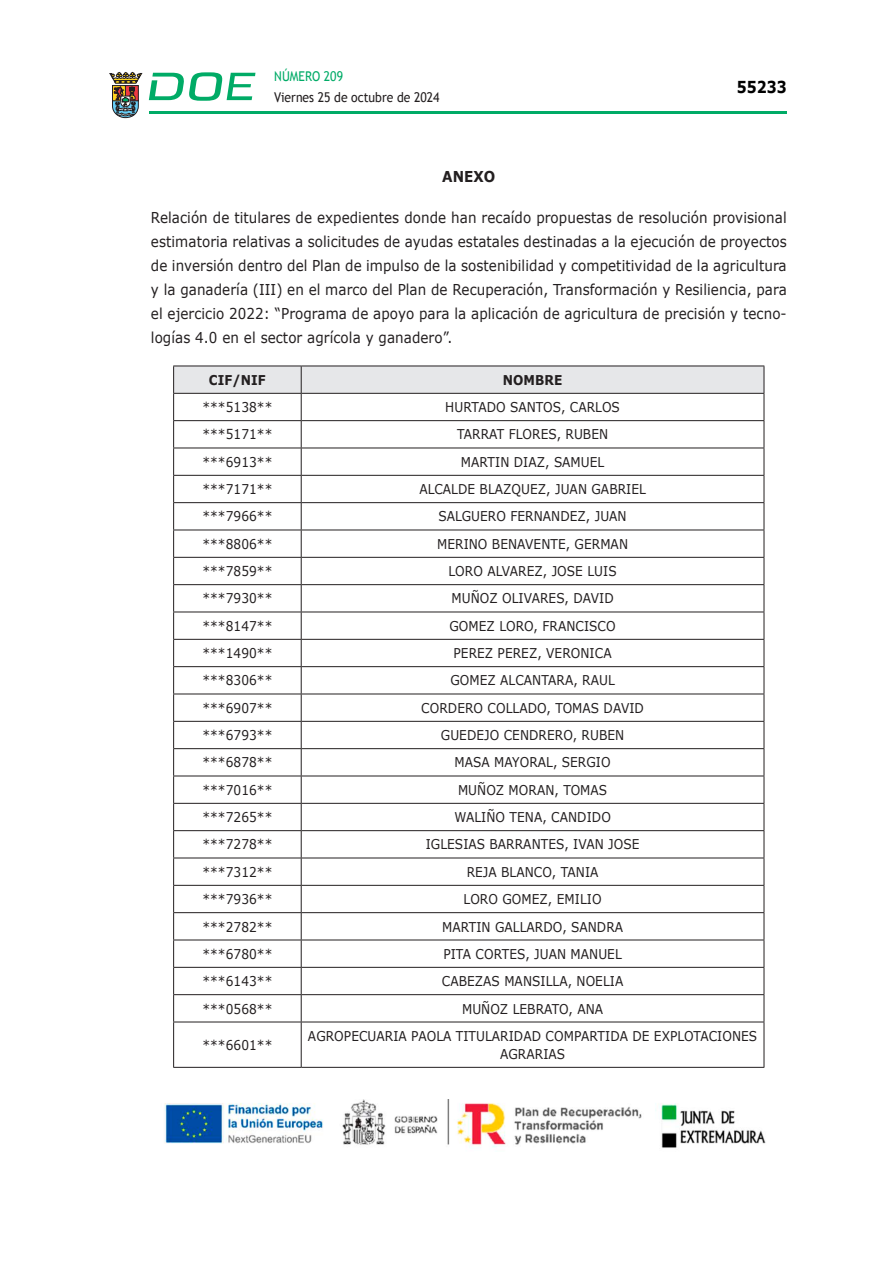
<style>
.page{position:relative;width:893px;height:1263px;background:#fff}
.page>*{position:absolute;margin:0;border:0;box-sizing:border-box;transform-origin:0 0}
.t1{font:700 16.5px "Verdana";color:#000;scale:.85 1}
.CUERPO_DE_TEXTO{font:15px/24px "Verdana";letter-spacing:.005em;color:#231f20;text-align:justify;scale:.9 1}
.CUERPO_DE_TEXTO-2{font:700 15px "Verdana";letter-spacing:.005em;color:#231f20;scale:.9 1}
.CUERPO_DE_TEXTO-3{font:13.5px/18px "Verdana";letter-spacing:.005em;color:#231f20;text-align:center;scale:.9 1}
.t2{font:13.5px "Trebuchet MS";color:#231f20;scale:.9 1}
.TABLATITULO{font:700 13.5px "Verdana";letter-spacing:.005em;color:#231f20;scale:.9 1}
.t3{font:13.5px "Trebuchet MS";color:#00ab67;scale:.9 1}
</style>
<div class="page">
<hr style="left:149px;top:111px;width:638px;height:3px;background:#00ab66">
<svg style="left:109px;top:72px;width:33px;height:46px"></svg>
<svg style="left:149px;top:72px;width:106px;height:29px"></svg>
<svg style="left:173px;top:366px;width:592px;height:655px"></svg>
<hr style="left:173px;top:1021px;width:128px;height:1px;background:#231f20">
<hr style="left:173px;top:1022px;width:1px;height:45px;background:#231f20">
<hr style="left:301px;top:1021px;width:463px;height:1px;background:#231f20">
<hr style="left:301px;top:1022px;width:1px;height:45px;background:#231f20">
<hr style="left:764px;top:1022px;width:1px;height:45px;background:#231f20">
<hr style="left:173px;top:1067px;width:128px;height:1px;background:#231f20">
<hr style="left:301px;top:1067px;width:463px;height:1px;background:#231f20">
<img style="left:164px;top:1099px;width:602px;height:49px">
<p class="t3" style="left:274px;top:68px;width:78px">NÚMERO 209</p>
<p class="t2" style="left:274px;top:89px;width:185px">Viernes 25 de octubre de 2024</p>
<p class="t1" style="left:737px;top:76px;width:60px">55233</p>
<p class="CUERPO_DE_TEXTO-2" style="left:442px;top:166px;width:61px">ANEXO</p>
<p class="CUERPO_DE_TEXTO" style="left:151px;top:205px;width:708px">Relación de titulares de expedientes donde han recaído propuestas de resolución provisional estimatoria relativas a solicitudes de ayudas estatales destinadas a la ejecución de proyectos de inversión dentro del Plan de impulso de la sostenibilidad y competitividad de la agricultura y la ganadería (III) en el marco del Plan de Recuperación, Transformación y Resiliencia, para el ejercicio 2022: “Programa de apoyo para la aplicación de agricultura de precisión y tecno&shy;logías 4.0 en el sector agrícola y ganadero”.</p>
<p class="TABLATITULO" style="left:209px;top:371px;width:65px">CIF/NIF</p>
<p class="TABLATITULO" style="left:503px;top:371px;width:68px">NOMBRE</p>
<p class="CUERPO_DE_TEXTO-3" style="left:202px;top:398px;width:79px">***5138**</p>
<p class="CUERPO_DE_TEXTO-3" style="left:445px;top:398px;width:196px">HURTADO SANTOS, CARLOS</p>
<p class="CUERPO_DE_TEXTO-3" style="left:202px;top:426px;width:79px">***5171**</p>
<p class="CUERPO_DE_TEXTO-3" style="left:457px;top:426px;width:169px">TARRAT FLORES, RUBEN</p>
<p class="CUERPO_DE_TEXTO-3" style="left:202px;top:453px;width:79px">***6913**</p>
<p class="CUERPO_DE_TEXTO-3" style="left:461px;top:453px;width:161px">MARTIN DIAZ, SAMUEL</p>
<p class="CUERPO_DE_TEXTO-3" style="left:202px;top:480px;width:79px">***7171**</p>
<p class="CUERPO_DE_TEXTO-3" style="left:419px;top:480px;width:253px">ALCALDE BLAZQUEZ, JUAN GABRIEL</p>
<p class="CUERPO_DE_TEXTO-3" style="left:202px;top:508px;width:79px">***7966**</p>
<p class="CUERPO_DE_TEXTO-3" style="left:438px;top:508px;width:211px">SALGUERO FERNANDEZ, JUAN</p>
<p class="CUERPO_DE_TEXTO-3" style="left:202px;top:535px;width:79px">***8806**</p>
<p class="CUERPO_DE_TEXTO-3" style="left:437px;top:535px;width:214px">MERINO BENAVENTE, GERMAN</p>
<p class="CUERPO_DE_TEXTO-3" style="left:202px;top:562px;width:79px">***7859**</p>
<p class="CUERPO_DE_TEXTO-3" style="left:449px;top:562px;width:188px">LORO ALVAREZ, JOSE LUIS</p>
<p class="CUERPO_DE_TEXTO-3" style="left:202px;top:590px;width:79px">***7930**</p>
<p class="CUERPO_DE_TEXTO-3" style="left:451px;top:590px;width:182px">MUÑOZ OLIVARES, DAVID</p>
<p class="CUERPO_DE_TEXTO-3" style="left:202px;top:617px;width:79px">***8147**</p>
<p class="CUERPO_DE_TEXTO-3" style="left:449px;top:617px;width:186px">GOMEZ LORO, FRANCISCO</p>
<p class="CUERPO_DE_TEXTO-3" style="left:202px;top:644px;width:79px">***1490**</p>
<p class="CUERPO_DE_TEXTO-3" style="left:454px;top:644px;width:177px">PEREZ PEREZ, VERONICA</p>
<p class="CUERPO_DE_TEXTO-3" style="left:202px;top:672px;width:79px">***8306**</p>
<p class="CUERPO_DE_TEXTO-3" style="left:450px;top:672px;width:184px">GOMEZ ALCANTARA, RAUL</p>
<p class="CUERPO_DE_TEXTO-3" style="left:202px;top:699px;width:79px">***6907**</p>
<p class="CUERPO_DE_TEXTO-3" style="left:421px;top:699px;width:249px">CORDERO COLLADO, TOMAS DAVID</p>
<p class="CUERPO_DE_TEXTO-3" style="left:202px;top:726px;width:79px">***6793**</p>
<p class="CUERPO_DE_TEXTO-3" style="left:441px;top:726px;width:205px">GUEDEJO CENDRERO, RUBEN</p>
<p class="CUERPO_DE_TEXTO-3" style="left:202px;top:754px;width:79px">***6878**</p>
<p class="CUERPO_DE_TEXTO-3" style="left:454px;top:754px;width:175px">MASA MAYORAL, SERGIO</p>
<p class="CUERPO_DE_TEXTO-3" style="left:202px;top:781px;width:79px">***7016**</p>
<p class="CUERPO_DE_TEXTO-3" style="left:458px;top:781px;width:167px">MUÑOZ MORAN, TOMAS</p>
<p class="CUERPO_DE_TEXTO-3" style="left:202px;top:808px;width:79px">***7265**</p>
<p class="CUERPO_DE_TEXTO-3" style="left:454px;top:808px;width:175px">WALIÑO TENA, CANDIDO</p>
<p class="CUERPO_DE_TEXTO-3" style="left:202px;top:836px;width:79px">***7278**</p>
<p class="CUERPO_DE_TEXTO-3" style="left:426px;top:836px;width:239px">IGLESIAS BARRANTES, IVAN JOSE</p>
<p class="CUERPO_DE_TEXTO-3" style="left:202px;top:863px;width:79px">***7312**</p>
<p class="CUERPO_DE_TEXTO-3" style="left:467px;top:863px;width:148px">REJA BLANCO, TANIA</p>
<p class="CUERPO_DE_TEXTO-3" style="left:202px;top:890px;width:79px">***7936**</p>
<p class="CUERPO_DE_TEXTO-3" style="left:464px;top:890px;width:155px">LORO GOMEZ, EMILIO</p>
<p class="CUERPO_DE_TEXTO-3" style="left:202px;top:918px;width:79px">***2782**</p>
<p class="CUERPO_DE_TEXTO-3" style="left:442px;top:918px;width:203px">MARTIN GALLARDO, SANDRA</p>
<p class="CUERPO_DE_TEXTO-3" style="left:202px;top:945px;width:79px">***6780**</p>
<p class="CUERPO_DE_TEXTO-3" style="left:443px;top:945px;width:200px">PITA CORTES, JUAN MANUEL</p>
<p class="CUERPO_DE_TEXTO-3" style="left:202px;top:972px;width:79px">***6143**</p>
<p class="CUERPO_DE_TEXTO-3" style="left:442px;top:972px;width:203px">CABEZAS MANSILLA, NOELIA</p>
<p class="CUERPO_DE_TEXTO-3" style="left:202px;top:1000px;width:79px">***0568**</p>
<p class="CUERPO_DE_TEXTO-3" style="left:462px;top:1000px;width:158px">MUÑOZ LEBRATO, ANA</p>
<p class="CUERPO_DE_TEXTO-3" style="left:202px;top:1036px;width:79px">***6601**</p>
<p class="CUERPO_DE_TEXTO-3" style="left:308px;top:1027px;width:501px">AGROPECUARIA PAOLA TITULARIDAD COMPARTIDA DE EXPLOTACIONES<br>AGRARIAS</p>
</div>
